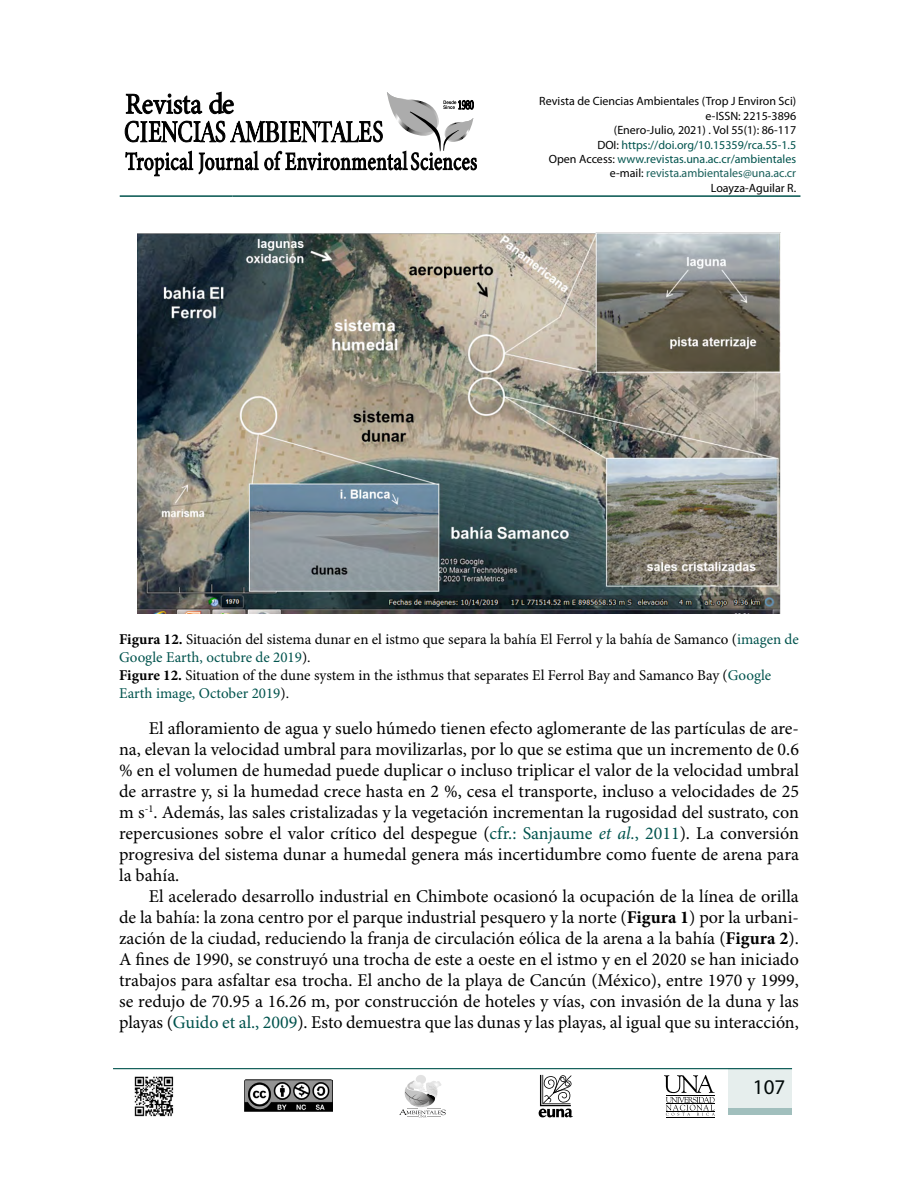
<style>
.page{position:relative;width:918px;height:1188px;background:#fff}
.page>*{position:absolute;margin:0;border:0;box-sizing:border-box;transform-origin:0 0}
.t1{font:21px "Myriad Pro";color:#000}
.t2{font:18px/21px "Minion Pro";color:#000;text-align:justify}
.t3{font:15px/18px "Minion Pro";color:#000}
.t4{font:12px/14.4px "Myriad Pro";color:#000;text-align:right}
.s1{color:#00534d}
.s2{color:#195f5a}
.s3{font-weight:700}
.s4{font-style:italic;color:#00534d}
</style>
<div class="page">
<hr style="left:120px;top:195px;width:113px;height:2px;background:#00534d">
<hr style="left:233px;top:195px;width:567px;height:2px;background:#00534d">
<svg style="left:539px;top:1075px;width:34px;height:42px"></svg>
<div style="left:416px;top:1075px;width:10px;height:9px;background:#e2e2e2;border-radius:50%"></div>
<svg style="left:399px;top:1081px;width:47px;height:36px"></svg>
<hr style="left:666px;top:1117px;width:48px;height:1px;background:#000">
<svg style="left:664px;top:1075px;width:51px;height:41px"></svg>
<hr style="left:113px;top:1068px;width:679px;height:1px;background:#00534d">
<div style="left:729px;top:1068px;width:63px;height:46px;background:#e6eeed"></div>
<div style="left:729px;top:1108px;width:63px;height:6px;background:#a1bfbd"></div>
<img style="left:244px;top:1080px;width:89px;height:31px">
<img style="left:134px;top:1076px;width:40px;height:41px">
<svg style="left:125px;top:92px;width:352px;height:84px"></svg>
<img style="left:138px;top:232px;width:642px;height:381px">
<p class="t4" style="left:539px;top:94px;width:258px">Revista de Ciencias Ambientales (Trop J Environ Sci) e-ISSN: 2215-3896<br>(Enero-Julio, 2021) . Vol 55(1): 86-117<br>DOI: <span class="s1">https://doi.org/10.15359/rca.55-1.5<br></span>Open Access: <span class="s1">www.revistas.una.ac.cr/ambientales </span>e-mail: <span class="s2">revista.ambientales@una.ac.cr </span>Loayza-Aguilar R.</p>
<p class="t3" style="left:119px;top:631px;width:681px"><span class="s3">Figura 12.</span> Situación del sistema dunar en el istmo que separa la bahía El Ferrol y la bahía de Samanco (<span class="s1">imagen de Google Earth, octubre de 2019</span>).<br><span class="s3">Figure 12.</span> Situation of the dune system in the isthmus that separates El Ferrol Bay and Samanco Bay (<span class="s1">Google Earth image, October 2019</span>).</p>
<p class="t2" style="left:119px;top:718px;width:681px;text-indent:30px">El afloramiento de agua y suelo húmedo tienen efecto aglomerante de las partículas de are&shy;na, elevan la velocidad umbral para movilizarlas, por lo que se estima que un incremento de 0.6 % en el volumen de humedad puede duplicar o incluso triplicar el valor de la velocidad umbral de arrastre y, si la humedad crece hasta en 2 %, cesa el transporte, incluso a velocidades de 25 m s<sup>-1</sup>. Además, las sales cristalizadas y la vegetación incrementan la rugosidad del sustrato, con repercusiones sobre el valor crítico del despegue (<span class="s1">cfr.: Sanjaume</span> <span class="s4">et al.</span><span class="s1">, 2011</span>). La conversión progresiva del sistema dunar a humedal genera más incertidumbre como fuente de arena para la bahía.</p>
<p class="t2" style="left:119px;top:886px;width:681px;text-indent:30px">El acelerado desarrollo industrial en Chimbote ocasionó la ocupación de la línea de orilla de la bahía: la zona centro por el parque industrial pesquero y la norte (<span class="s3">Figura 1</span>) por la urbani&shy;zación de la ciudad, reduciendo la franja de circulación eólica de la arena a la bahía (<span class="s3">Figura 2</span>).<br>A fines de 1990, se construyó una trocha de este a oeste en el istmo y en el 2020 se han iniciado trabajos para asfaltar esa trocha. El ancho de la playa de Cancún (México), entre 1970 y 1999, se redujo de 70.95 a 16.26 m, por construcción de hoteles y vías, con invasión de la duna y las playas (<span class="s1">Guido et al., 2009</span>). Esto demuestra que las dunas y las playas, al igual que su interacción,</p>
<p class="t1" style="left:753px;top:1074px;width:34px">107</p>
</div>
